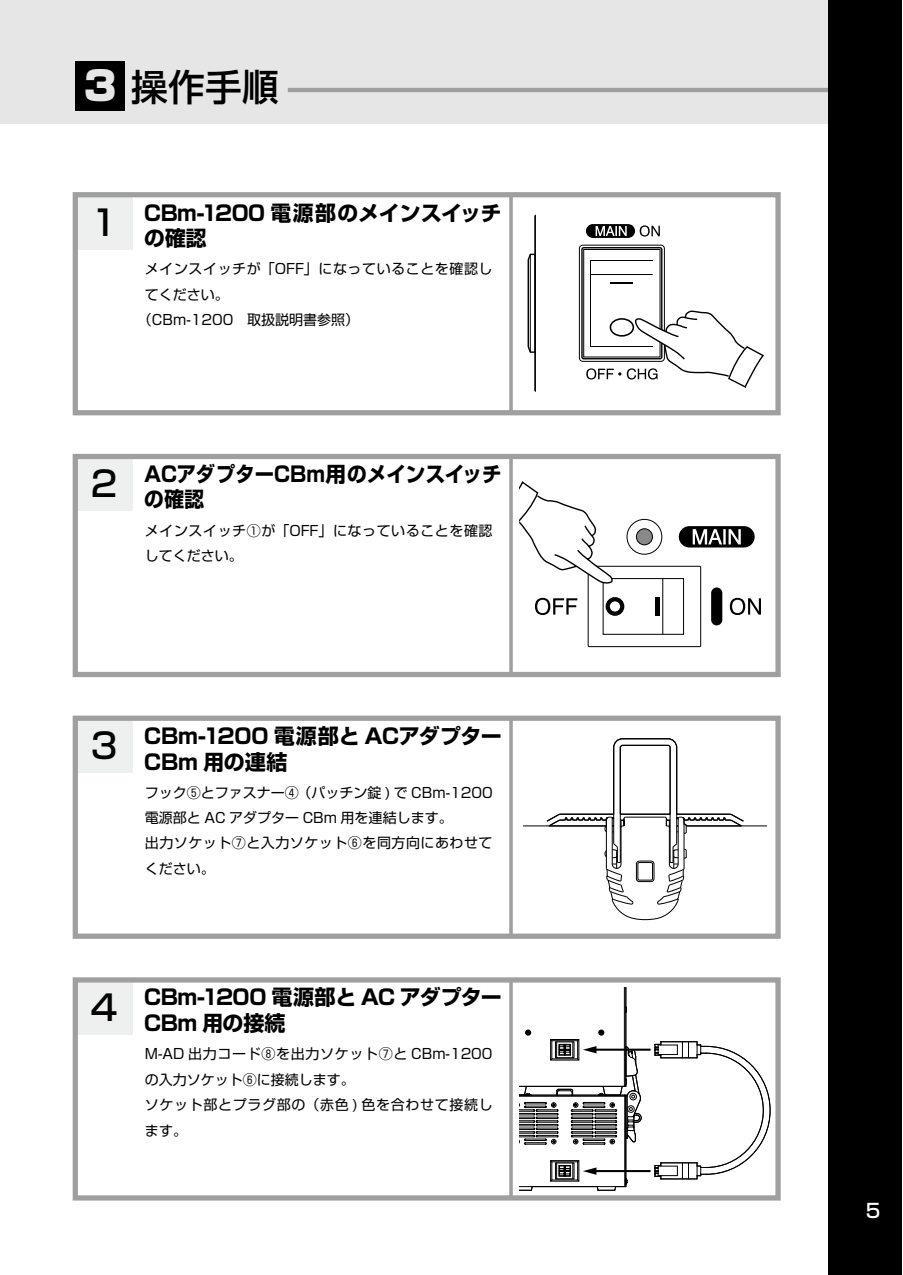
<style>
.page{position:relative;width:903px;height:1275px;background:#fff}
.page>*{position:absolute;margin:0;border:0;box-sizing:border-box;transform-origin:0 0}
.t1{font:500 36.75px "Shin Go Pro";color:#000}
.t2{font:500 35px "Shin Go Pro";color:#000}
.t3{font:700 21px/25.4px "Shin Go Pro";letter-spacing:-.005em;color:#000}
.t4{font:700 21px/25.4px "Shin Go Pro";letter-spacing:-.025em;color:#000}
.t5{font:700 21px/25.4px "Shin Go Pro";letter-spacing:-.005em;color:#000;scale:.94 1}
.t6{font:500 19.25px "Shin Go Pro";color:#fff}
.t7{font:14px/25.4px "Shin Go Pro";letter-spacing:.035em;color:#000}
.t8{font:14px/25.4px "Shin Go Pro";color:#000}
.s1{font-weight:900;font-size:40.25px;color:#e6e6e6}
</style>
<div class="page">
<div style="left:0;top:1px;width:901px;height:123px;background:#e6e6e6"></div>
<hr style="left:288px;top:88px;width:613px;height:4px;background:#9f9fa0">
<div style="left:828px;top:1px;width:73px;height:1274px;background:#000"></div>
<div style="left:75px;top:195px;width:58px;height:55px;background:#eeefef"></div>
<svg style="left:509px;top:198px;width:4px;height:211px"></svg>
<div style="left:73px;top:192px;width:708px;height:223px;border:5px solid #9f9fa0"></div>
<div style="left:75px;top:456px;width:58px;height:55px;background:#eeefef"></div>
<svg style="left:509px;top:460px;width:4px;height:211px"></svg>
<div style="left:73px;top:454px;width:708px;height:223px;border:5px solid #9f9fa0"></div>
<svg style="left:509px;top:722px;width:4px;height:211px"></svg>
<div style="left:75px;top:718px;width:58px;height:55px;background:#eeefef"></div>
<div style="left:73px;top:716px;width:708px;height:223px;border:5px solid #9f9fa0"></div>
<div style="left:75px;top:980px;width:58px;height:55px;background:#eeefef"></div>
<svg style="left:509px;top:983px;width:4px;height:211px"></svg>
<div style="left:73px;top:977px;width:708px;height:223px;border:5px solid #9f9fa0"></div>
<div style="left:586px;top:224px;width:49px;height:14px;background:#000;border-radius:7px"></div>
<svg style="left:640px;top:225px;width:20px;height:12px"></svg>
<svg style="left:596px;top:226px;width:31px;height:10px"></svg>
<div style="left:534px;top:215px;width:2px;height:177px;border:1px solid #000"></div>
<svg style="left:527px;top:253px;width:9px;height:100px"></svg>
<svg style="left:579px;top:245px;width:185px;height:143px"></svg>
<div style="left:626px;top:519px;width:36px;height:36px;border:1px solid #000;border-radius:50%"></div>
<div style="left:636px;top:529px;width:16px;height:16px;background:#898989;border-radius:50%"></div>
<div style="left:636px;top:528px;width:17px;height:17px;border:1px solid #000;border-radius:50%"></div>
<svg style="left:605px;top:597px;width:19px;height:19px"></svg>
<hr style="left:662px;top:579px;width:1px;height:55px;background:#000">
<div style="left:603px;top:578px;width:81px;height:57px;border:1px solid #000"></div>
<hr style="left:655px;top:597px;width:4px;height:19px;background:#000">
<div style="left:588px;top:566px;width:113px;height:81px;border:1px solid #000"></div>
<div style="left:711px;top:587px;width:11px;height:38px;background:#000;border-radius:6px"></div>
<div style="left:679px;top:526px;width:76px;height:21px;background:#000;border-radius:11px"></div>
<svg style="left:730px;top:598px;width:31px;height:17px"></svg>
<svg style="left:693px;top:529px;width:48px;height:15px"></svg>
<svg style="left:535px;top:598px;width:42px;height:17px"></svg>
<svg style="left:519px;top:481px;width:95px;height:104px"></svg>
<hr style="left:524px;top:825px;width:82px;height:1px;background:#000">
<svg style="left:545px;top:738px;width:221px;height:182px"></svg>
<svg style="left:654px;top:1041px;width:116px;height:139px"></svg>
<hr style="left:594px;top:1049px;width:56px;height:2px;background:#000">
<hr style="left:594px;top:1170px;width:56px;height:2px;background:#000">
<svg style="left:519px;top:987px;width:123px;height:204px"></svg>
<div style="left:75px;top:61px;width:50px;height:50px;background:#000"></div>
<h1 class="t1" style="left:84px;top:57px;width:196px"><span class="s1">3</span> 操作手順</h1>
<h2 class="t2" style="left:91px;top:193px;width:28px">1</h2>
<h3 class="t3" style="left:144px;top:198px;width:359px">CBm-1200 電源部のメインスイッチの確認</h3>
<p class="t7" style="left:145px;top:254px;width:349px">メインスイッチが「OFF」になっていることを確認し</p>
<p class="t7" style="left:145px;top:280px;width:85px">てください。</p>
<p class="t8" style="left:138px;top:305px;width:223px">（CBm-1200　取扱説明書参照）</p>
<h2 class="t2" style="left:91px;top:455px;width:28px">2</h2>
<h3 class="t5" style="left:144px;top:459px;width:382px">ACアダプターCBm用のメインスイッチの確認</h3>
<p class="t7" style="left:145px;top:516px;width:349px">メインスイッチ①が「OFF」になっていることを確認してください。</p>
<h2 class="t2" style="left:91px;top:717px;width:28px">3</h2>
<h3 class="t3" style="left:144px;top:721px;width:359px">CBm-1200 電源部と ACアダプター<br>CBm 用の連結</h3>
<p class="t8" style="left:145px;top:778px;width:349px">フック⑤とファスナー④（パッチン錠 ) で CBm-1200電源部と AC アダプター CBm 用を連結します。<br>出力ソケット⑦と入力ソケット⑥を同方向にあわせてください。</p>
<h2 class="t2" style="left:91px;top:979px;width:28px">4</h2>
<h3 class="t4" style="left:144px;top:983px;width:359px">CBm-1200 電源部と AC アダプター<br>CBm 用の接続</h3>
<p class="t7" style="left:145px;top:1040px;width:349px">M-AD 出力コード⑧を出力ソケット⑦と CBm-1200の入力ソケット⑥に接続します。<br>ソケット部とプラグ部の（赤色 ) 色を合わせて接続します。</p>
<h3 class="t6" style="left:866px;top:1194px;width:16px">5</h3>
</div>
